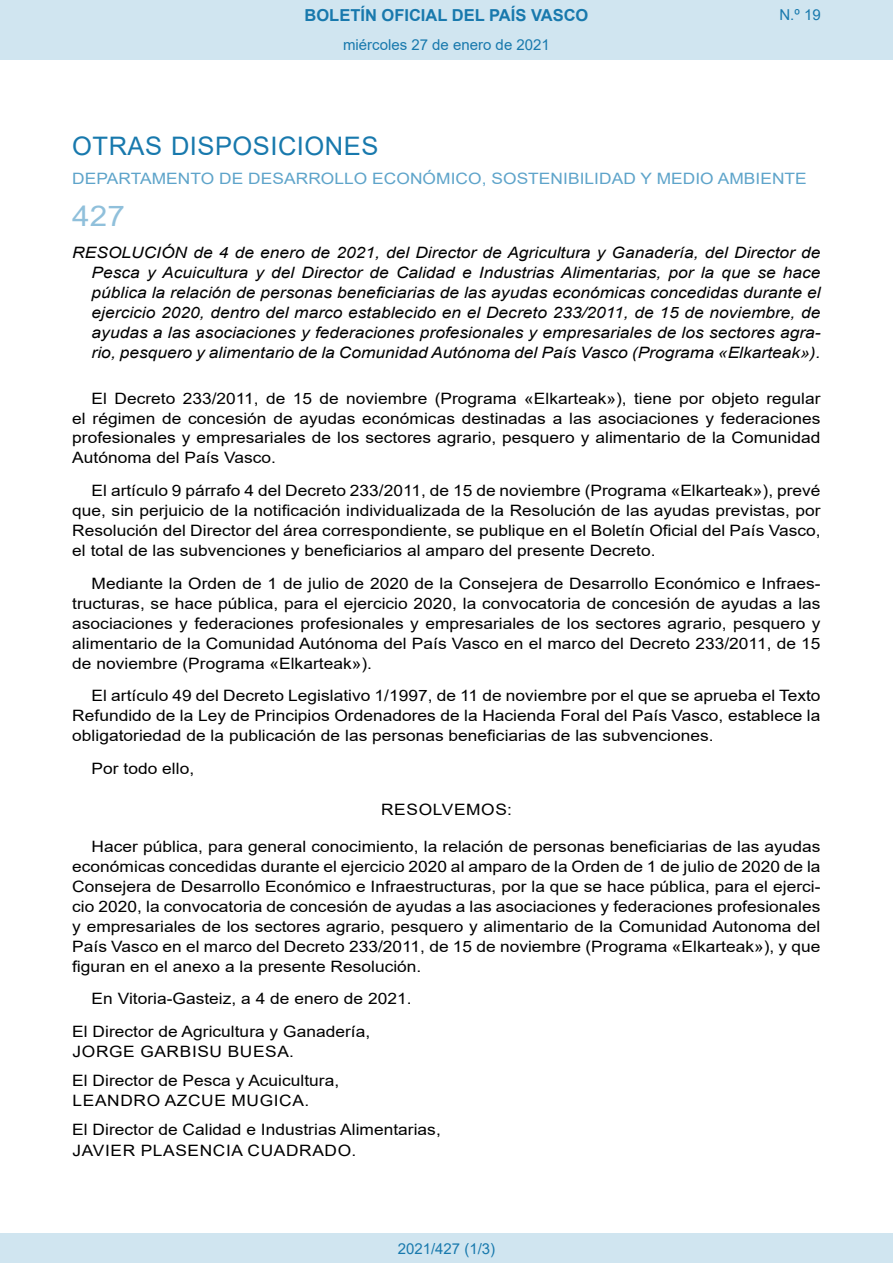
<style>
.page{position:relative;width:893px;height:1263px;background:#fff}
.page>*{position:absolute;margin:0;border:0;box-sizing:border-box;transform-origin:0 0}
.BOPVOrden{font:28.5px "Arial";color:#90c0db;scale:1.11 1}
.BOPVSeccion{font:25.5px "Arial";letter-spacing:.02em;color:#1879ad}
.t1{font:700 16.5px "Arial";color:#1879ad}
.BOPVDetalle{font:15.6px/20px "Arial";color:#000;text-align:justify;scale:1.11 1}
.BOPVTitulo{font:italic 15.6px/20px "Arial";color:#000;text-align:justify;scale:1.11 1}
.BOPVFirmaPuesto{font:15.6px "Arial";color:#000;scale:1.11 1}
.BOPVOrganismo{font:15.6px "Arial";letter-spacing:.005em;color:#5ea4ca;scale:1.11 1}
.BOPVFirmaNombre{font:15.6px "Arial";letter-spacing:.035em;color:#000;scale:1.11 1}
.BOPVFirmaLugFec{font:15.6px "Arial";color:#000;scale:1.11 1}
.BOPVClave{font:15.6px "Arial";letter-spacing:.035em;color:#000;scale:1.11 1}
.Paginacion_Centro{font:15px "Arial";color:#1879ad}
</style>
<div class="page">
<div style="left:0;top:0;width:893px;height:60px;background:#d0e5f0"></div>
<div style="left:0;top:1233px;width:893px;height:30px;background:#d0e5f0"></div>
<p class="t1" style="left:305px;top:3px;width:285px">BOLETÍN OFICIAL DEL PAÍS VASCO</p>
<p class="Paginacion_Centro" style="left:343px;top:35px;width:208px">miércoles 27 de enero de 2021</p>
<p class="Paginacion_Centro" style="left:779px;top:5px;width:43px">N.º 19</p>
<p class="BOPVSeccion" style="left:72px;top:128px;width:308px">OTRAS DISPOSICIONES</p>
<p class="BOPVOrganismo" style="left:72px;top:168px;width:663px">DEPARTAMENTO DE DESARROLLO ECONÓMICO, SOSTENIBILIDAD Y MEDIO AMBIENTE</p>
<p class="BOPVOrden" style="left:72px;top:196px;width:49px">427</p>
<p class="BOPVTitulo" style="left:92px;top:243px;width:658px;text-indent:-19px">RESOLUCIÓN de 4 de enero de 2021, del Director de Agricultura y Ganadería, del Director de Pesca y Acuicultura y del Director de Calidad e Industrias Alimentarias, por la que se hace pública la relación de personas beneficiarias de las ayudas económicas concedidas durante el ejercicio 2020, dentro del marco establecido en el Decreto 233/2011, de 15 de noviembre, de ayudas a las asociaciones y federaciones profesionales y empresariales de los sectores agra&shy;rio, pesquero y alimentario de la Comunidad Autónoma del País Vasco (Programa «Elkarteak»).</p>
<p class="BOPVDetalle" style="left:72px;top:388px;width:676px;text-indent:19px">El Decreto 233/2011, de 15 de noviembre (Programa «Elkarteak»), tiene por objeto regular el régimen de concesión de ayudas económicas destinadas a las asociaciones y federaciones profesionales y empresariales de los sectores agrario, pesquero y alimentario de la Comunidad Autónoma del País Vasco.</p>
<p class="BOPVDetalle" style="left:72px;top:481px;width:676px;text-indent:19px">El artículo 9 párrafo 4 del Decreto 233/2011, de 15 de noviembre (Programa «Elkarteak»), prevé que, sin perjuicio de la notificación individualizada de la Resolución de las ayudas previstas, por Resolución del Director del área correspondiente, se publique en el Boletín Oficial del País Vasco, el total de las subvenciones y beneficiarios al amparo del presente Decreto.</p>
<p class="BOPVDetalle" style="left:72px;top:573px;width:676px;text-indent:19px">Mediante la Orden de 1 de julio de 2020 de la Consejera de Desarrollo Económico e Infraes&shy;tructuras, se hace pública, para el ejercicio 2020, la convocatoria de concesión de ayudas a las asociaciones y federaciones profesionales y empresariales de los sectores agrario, pesquero y alimentario de la Comunidad Autónoma del País Vasco en el marco del Decreto 233/2011, de 15 de noviembre (Programa «Elkarteak»).</p>
<p class="BOPVDetalle" style="left:72px;top:686px;width:676px;text-indent:19px">El artículo 49 del Decreto Legislativo 1/1997, de 11 de noviembre por el que se aprueba el Texto Refundido de la Ley de Principios Ordenadores de la Hacienda Foral del País Vasco, establece la obligatoriedad de la publicación de las personas beneficiarias de las subvenciones.</p>
<p class="BOPVDetalle" style="left:92px;top:758px;width:94px">Por todo ello,</p>
<p class="BOPVClave" style="left:381px;top:799px;width:119px">RESOLVEMOS:</p>
<p class="BOPVDetalle" style="left:72px;top:836px;width:676px;text-indent:19px">Hacer pública, para general conocimiento, la relación de personas beneficiarias de las ayudas económicas concedidas durante el ejercicio 2020 al amparo de la Orden de 1 de julio de 2020 de la Consejera de Desarrollo Económico e Infraestructuras, por la que se hace pública, para el ejerci&shy;cio 2020, la convocatoria de concesión de ayudas a las asociaciones y federaciones profesionales y empresariales de los sectores agrario, pesquero y alimentario de la Comunidad Autonoma del País Vasco en el marco del Decreto 233/2011, de 15 de noviembre (Programa «Elkarteak»), y que figuran en el anexo a la presente Resolución.</p>
<p class="BOPVFirmaLugFec" style="left:92px;top:988px;width:290px">En Vitoria-Gasteiz, a 4 de enero de 2021.</p>
<p class="BOPVFirmaPuesto" style="left:72px;top:1021px;width:270px">El Director de Agricultura y Ganadería,</p>
<p class="BOPVFirmaNombre" style="left:73px;top:1041px;width:201px">JORGE GARBISU BUESA.</p>
<p class="BOPVFirmaPuesto" style="left:72px;top:1069px;width:242px">El Director de Pesca y Acuicultura,</p>
<p class="BOPVFirmaNombre" style="left:73px;top:1089px;width:215px">LEANDRO AZCUE MUGICA.</p>
<p class="BOPVFirmaPuesto" style="left:72px;top:1119px;width:333px">El Director de Calidad e Industrias Alimentarias,</p>
<p class="BOPVFirmaNombre" style="left:73px;top:1140px;width:257px">JAVIER PLASENCIA CUADRADO.</p>
<p class="Paginacion_Centro" style="left:398px;top:1238px;width:99px">2021/427 (1/3)</p>
</div>
